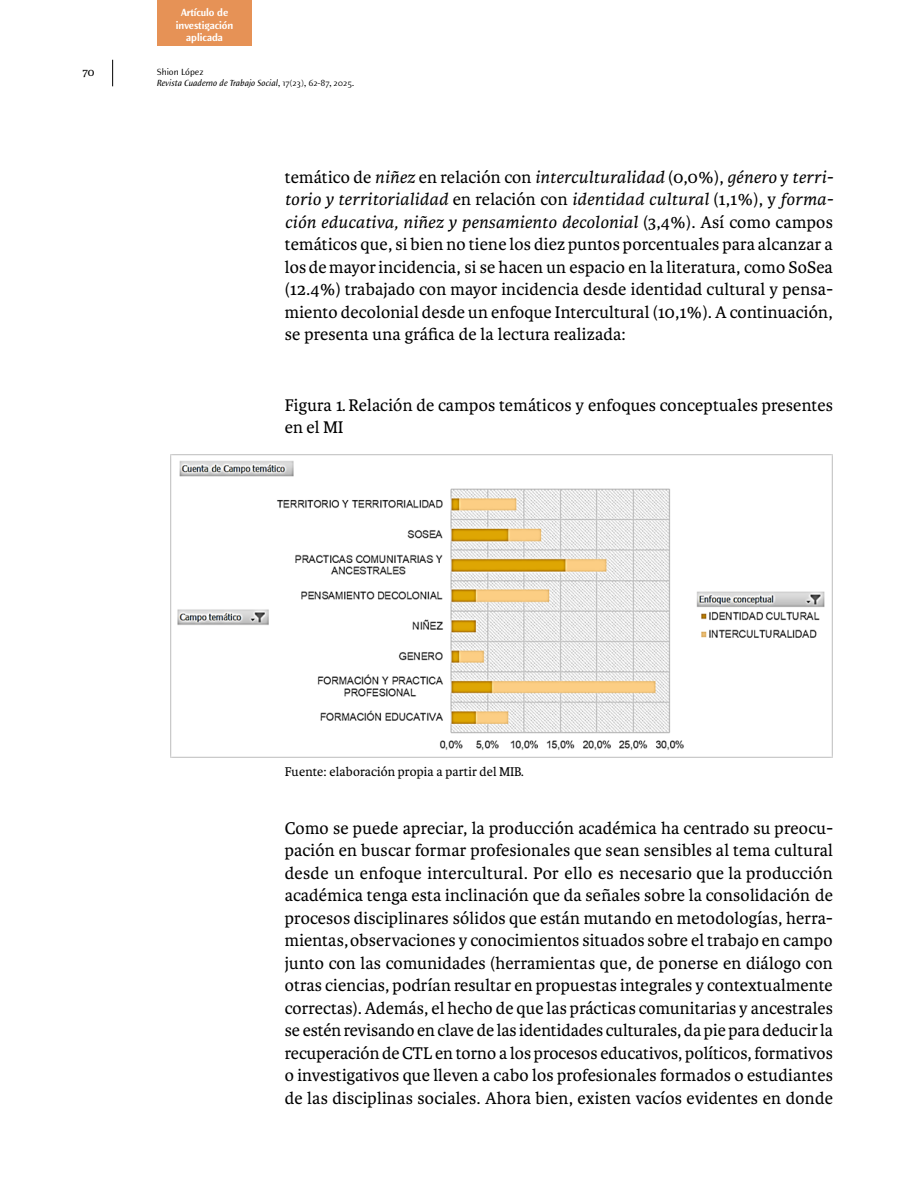
<style>
.page{position:relative;width:918px;height:1188px;background:#fff}
.page>*{position:absolute;margin:0;border:0;box-sizing:border-box;transform-origin:0 0}
.t1{font:18px/22.5px "Karmina";letter-spacing:.01em;color:#000;text-align:justify}
.t2{font:13.5px "Karmina";letter-spacing:.01em;color:#000}
.t3{font:12px "Karmina";color:#000}
.t4{font:700 10.5px/12.6px "Elemental Sans Pro";color:#fff;text-align:center}
.t5{font:italic 9px/10.8px "Elemental Sans Pro";color:#000}
.s1{font-style:normal}
.s2{font-style:italic}
</style>
<div class="page">
<svg style="left:112px;top:60px;width:1px;height:26px"></svg>
<div style="left:157px;top:0;width:95px;height:46px;background:#e69256"></div>
<img style="left:170px;top:455px;width:663px;height:302px">
<p class="t3" style="left:83px;top:65px;width:13px">70</p>
<p class="t4" style="left:176px;top:7px;width:59px">Artículo de investigación aplicada</p>
<p class="t5" style="left:157px;top:67px;width:199px"><span class="s1">Shion López<br></span>Revista Cuaderno de Trabajo Social<span class="s1">, 17(23), 62-87, 2025.</span></p>
<p class="t1" style="left:285px;top:166px;width:550px">temático de <span class="s2">niñez</span> en relación con <span class="s2">interculturalidad</span> (0,0%), <span class="s2">género</span> y <span class="s2">terri&shy;torio y territorialidad</span> en relación con <span class="s2">identidad cultural</span> (1,1%), y <span class="s2">forma&shy;ción educativa, niñez y pensamiento decolonial</span> (3,4%). Así como campos temáticos que, si bien no tiene los diez puntos porcentuales para alcanzar a los de mayor incidencia, si se hacen un espacio en la literatura, como SoSea (12.4%) trabajado con mayor incidencia desde identidad cultural y pensa&shy;miento decolonial desde un enfoque Intercultural (10,1%). A continuación, se presenta una gráfica de la lectura realizada:</p>
<p class="t1" style="left:285px;top:394px;width:550px">Figura 1. Relación de campos temáticos y enfoques conceptuales presentes en el MI</p>
<p class="t2" style="left:285px;top:764px;width:241px">Fuente: elaboración propia a partir del MIB.</p>
<p class="t1" style="left:285px;top:817px;width:550px">Como se puede apreciar, la producción académica ha centrado su preocu&shy;pación en buscar formar profesionales que sean sensibles al tema cultural desde un enfoque intercultural. Por ello es necesario que la producción académica tenga esta inclinación que da señales sobre la consolidación de procesos disciplinares sólidos que están mutando en metodologías, herra&shy;mientas, observaciones y conocimientos situados sobre el trabajo en campo junto con las comunidades (herramientas que, de ponerse en diálogo con otras ciencias, podrían resultar en propuestas integrales y contextualmente correctas). Además, el hecho de que las prácticas comunitarias y ancestrales se estén revisando en clave de las identidades culturales, da pie para deducir la recuperación de CTL en torno a los procesos educativos, políticos, formativos o investigativos que lleven a cabo los profesionales formados o estudiantes de las disciplinas sociales. Ahora bien, existen vacíos evidentes en donde</p>
</div>
